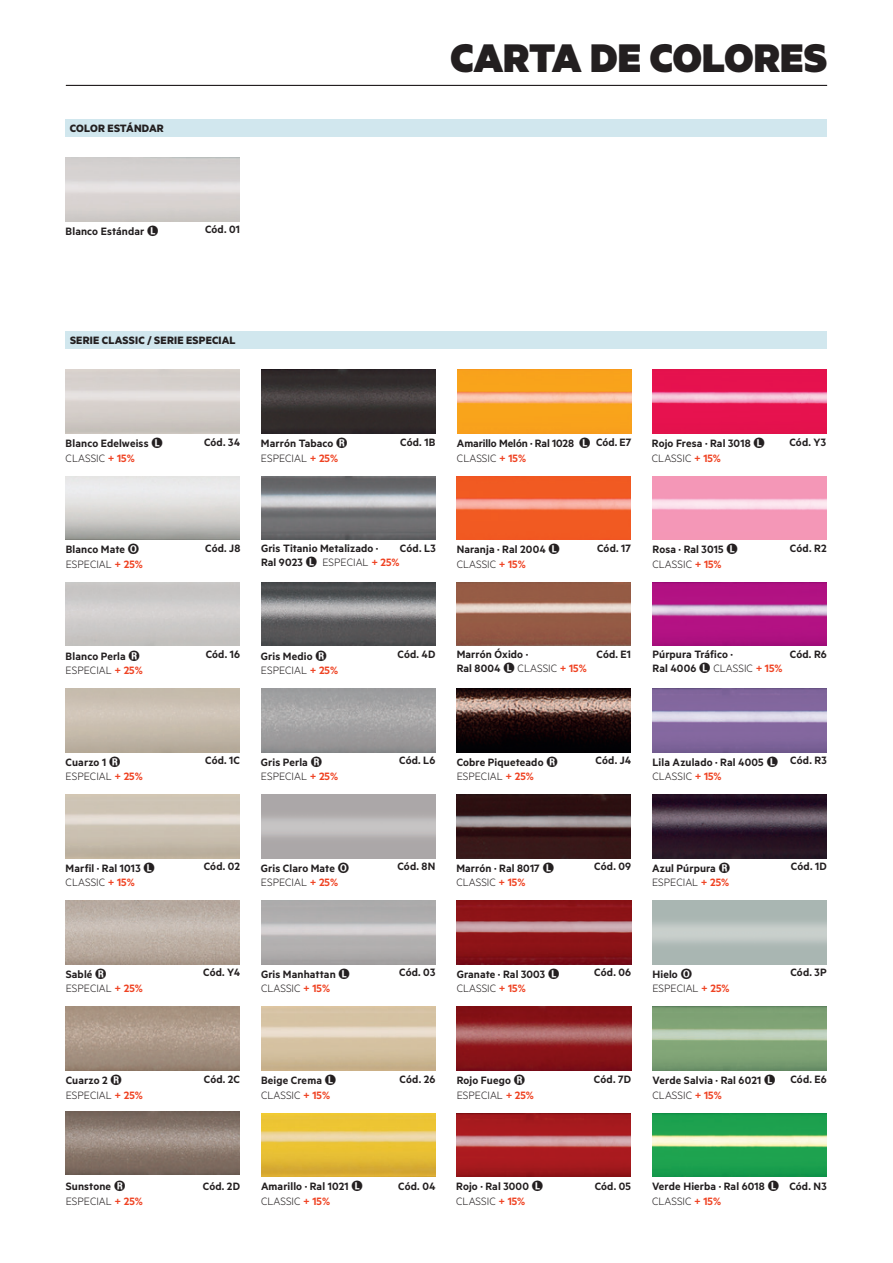
<style>
.page{position:relative;width:893px;height:1263px;background:#fff}
.page>*{position:absolute;margin:0;border:0;box-sizing:border-box;transform-origin:0 0}
.t1{font:900 45px "Metric";letter-spacing:-.005em;color:#231f20}
.t2{font:600 12px/14.4px "Metric";letter-spacing:.01em;color:#231f20}
.t3{font:300 12px/14.4px "Metric";color:#231f20}
.t4{font:700 12px "Metric";letter-spacing:.02em;color:#231f20}
.s1{font-weight:300}
.s2{color:#ef4222}
.s3{font-weight:600;color:#ef4222}
.s4{font-weight:600}
</style>
<div class="page">
<hr style="left:66px;top:85px;width:761px;height:1px;background:#231f20">
<img style="left:457px;top:582px;width:174px;height:64px">
<img style="left:456px;top:794px;width:175px;height:64px">
<img style="left:457px;top:370px;width:174px;height:63px">
<img style="left:457px;top:476px;width:174px;height:64px">
<img style="left:457px;top:688px;width:174px;height:64px">
<img style="left:457px;top:901px;width:174px;height:63px">
<img style="left:456px;top:1113px;width:175px;height:64px">
<img style="left:457px;top:1007px;width:174px;height:63px">
<img style="left:652px;top:582px;width:175px;height:64px">
<img style="left:652px;top:370px;width:174px;height:63px">
<img style="left:652px;top:794px;width:174px;height:64px">
<img style="left:652px;top:688px;width:175px;height:64px">
<img style="left:652px;top:1113px;width:174px;height:64px">
<img style="left:653px;top:1007px;width:174px;height:63px">
<img style="left:261px;top:582px;width:174px;height:64px">
<img style="left:261px;top:476px;width:174px;height:64px">
<img style="left:261px;top:370px;width:174px;height:63px">
<img style="left:261px;top:688px;width:174px;height:64px">
<img style="left:261px;top:1113px;width:174px;height:64px">
<img style="left:66px;top:901px;width:174px;height:63px">
<img style="left:66px;top:1111px;width:174px;height:64px">
<img style="left:66px;top:1007px;width:174px;height:63px">
<div style="left:66px;top:332px;width:761px;height:17px;background:#d1e7ee"></div>
<div style="left:66px;top:119px;width:761px;height:17px;background:#d1e7ee"></div>
<p class="t4" style="left:70px;top:120px;width:95px">COLOR ESTÁNDAR</p>
<p class="t2" style="left:66px;top:224px;width:80px">Blanco Estándar</p>
<p class="t2" style="left:205px;top:222px;width:37px">Cód. 01</p>
<h1 class="t1" style="left:450px;top:29px;width:378px">CARTA DE COLORES</h1>
<p class="t4" style="left:70px;top:333px;width:167px">SERIE CLASSIC / SERIE ESPECIAL</p>
<p class="t2" style="left:66px;top:436px;width:84px">Blanco Edelweiss<br><span class="s1">CLASSIC</span> <span class="s2">+ 15%</span></p>
<p class="t2" style="left:204px;top:434px;width:38px">Cód. 34</p>
<p class="t2" style="left:261px;top:436px;width:79px">Marrón Tabaco<br><span class="s1">ESPECIAL</span> <span class="s2">+ 25%</span></p>
<p class="t2" style="left:400px;top:434px;width:37px">Cód. 1B</p>
<p class="t2" style="left:457px;top:436px;width:119px">Amarillo Melón · Ral 1028<br><span class="s1">CLASSIC</span> <span class="s2">+ 15%</span></p>
<p class="t2" style="left:596px;top:434px;width:37px">Cód. E7</p>
<p class="t2" style="left:652px;top:436px;width:100px">Rojo Fresa · Ral 3018<br><span class="s1">CLASSIC</span> <span class="s2">+ 15%</span></p>
<p class="t2" style="left:789px;top:434px;width:38px">Cód. Y3</p>
<p class="t2" style="left:66px;top:542px;width:79px">Blanco Mate<br><span class="s1">ESPECIAL</span> <span class="s2">+ 25%</span></p>
<p class="t2" style="left:205px;top:540px;width:37px">Cód. J8</p>
<p class="t2" style="left:261px;top:540px;width:119px">Gris Titanio Metalizado ·<br>Ral 9023</p>
<p class="t2" style="left:400px;top:540px;width:37px">Cód. L3</p>
<p class="t3" style="left:322px;top:555px;width:79px">ESPECIAL <span class="s3">+ 25%</span></p>
<p class="t2" style="left:457px;top:542px;width:91px">Naranja · Ral 2004<br><span class="s1">CLASSIC</span> <span class="s2">+ 15%</span></p>
<p class="t2" style="left:597px;top:540px;width:35px">Cód. 17</p>
<p class="t2" style="left:652px;top:542px;width:73px">Rosa · Ral 3015<br><span class="s1">CLASSIC</span> <span class="s2">+ 15%</span></p>
<p class="t2" style="left:790px;top:540px;width:38px">Cód. R2</p>
<p class="t2" style="left:66px;top:648px;width:79px">Blanco Perla<br><span class="s1">ESPECIAL</span> <span class="s2">+ 25%</span></p>
<p class="t2" style="left:206px;top:647px;width:36px">Cód. 16</p>
<p class="t2" style="left:261px;top:648px;width:79px">Gris Medio<br><span class="s1">ESPECIAL</span> <span class="s2">+ 25%</span></p>
<p class="t2" style="left:397px;top:647px;width:39px">Cód. 4D</p>
<p class="t2" style="left:457px;top:647px;width:73px">Marrón Óxido ·<br>Ral 8004</p>
<p class="t3" style="left:518px;top:661px;width:71px">CLASSIC <span class="s3">+ 15%</span></p>
<p class="t2" style="left:596px;top:647px;width:36px">Cód. E1</p>
<p class="t2" style="left:652px;top:647px;width:82px">Púrpura Tráfico ·<br>Ral 4006</p>
<p class="t2" style="left:790px;top:647px;width:38px">Cód. R6</p>
<p class="t3" style="left:713px;top:661px;width:71px">CLASSIC <span class="s3">+ 15%</span></p>
<p class="t3" style="left:66px;top:754px;width:79px"><span class="s4">Cuarzo 1<br></span>ESPECIAL <span class="s3">+ 25%</span></p>
<p class="t2" style="left:205px;top:753px;width:36px">Cód. 1C</p>
<p class="t2" style="left:261px;top:754px;width:79px">Gris Perla<br><span class="s1">ESPECIAL</span> <span class="s2">+ 25%</span></p>
<p class="t2" style="left:399px;top:753px;width:38px">Cód. L6</p>
<p class="t2" style="left:457px;top:754px;width:88px">Cobre Piqueteado<br><span class="s1">ESPECIAL</span> <span class="s2">+ 25%</span></p>
<p class="t2" style="left:596px;top:753px;width:37px">Cód. J4</p>
<p class="t2" style="left:652px;top:754px;width:113px">Lila Azulado · Ral 4005<br><span class="s1">CLASSIC</span> <span class="s2">+ 15%</span></p>
<p class="t2" style="left:790px;top:753px;width:38px">Cód. R3</p>
<p class="t2" style="left:66px;top:861px;width:77px">Marfil · Ral 1013<br><span class="s1">CLASSIC</span> <span class="s2">+ 15%</span></p>
<p class="t2" style="left:204px;top:859px;width:38px">Cód. 02</p>
<p class="t2" style="left:261px;top:861px;width:79px">Gris Claro Mate<br><span class="s1">ESPECIAL</span> <span class="s2">+ 25%</span></p>
<p class="t2" style="left:397px;top:859px;width:39px">Cód. 8N</p>
<p class="t2" style="left:456px;top:861px;width:85px">Marrón · Ral 8017<br><span class="s1">CLASSIC</span> <span class="s2">+ 15%</span></p>
<p class="t2" style="left:594px;top:859px;width:38px">Cód. 09</p>
<p class="t2" style="left:652px;top:861px;width:79px">Azul Púrpura<br><span class="s1">ESPECIAL</span> <span class="s2">+ 25%</span></p>
<p class="t2" style="left:791px;top:859px;width:37px">Cód. 1D</p>
<p class="t3" style="left:66px;top:966px;width:79px"><span class="s4">Sablé<br></span>ESPECIAL <span class="s3">+ 25%</span></p>
<p class="t2" style="left:203px;top:965px;width:38px">Cód. Y4</p>
<p class="t2" style="left:261px;top:967px;width:76px">Gris Manhattan<br><span class="s1">CLASSIC</span> <span class="s2">+ 15%</span></p>
<p class="t2" style="left:399px;top:965px;width:38px">Cód. 03</p>
<p class="t2" style="left:457px;top:967px;width:90px">Granate · Ral 3003<br><span class="s1">CLASSIC</span> <span class="s2">+ 15%</span></p>
<p class="t2" style="left:594px;top:965px;width:38px">Cód. 06</p>
<p class="t3" style="left:652px;top:966px;width:79px"><span class="s4">Hielo<br></span>ESPECIAL <span class="s3">+ 25%</span></p>
<p class="t2" style="left:790px;top:965px;width:38px">Cód. 3P</p>
<p class="t3" style="left:66px;top:1073px;width:79px"><span class="s4">Cuarzo 2<br></span>ESPECIAL <span class="s3">+ 25%</span></p>
<p class="t2" style="left:204px;top:1071px;width:38px">Cód. 2C</p>
<p class="t2" style="left:261px;top:1073px;width:71px">Beige Crema<br><span class="s1">CLASSIC</span> <span class="s2">+ 15%</span></p>
<p class="t2" style="left:400px;top:1071px;width:37px">Cód. 26</p>
<p class="t2" style="left:457px;top:1073px;width:79px">Rojo Fuego<br><span class="s1">ESPECIAL</span> <span class="s2">+ 25%</span></p>
<p class="t2" style="left:594px;top:1071px;width:39px">Cód. 7D</p>
<p class="t2" style="left:653px;top:1073px;width:110px">Verde Salvia · Ral 6021<br><span class="s1">CLASSIC</span> <span class="s2">+ 15%</span></p>
<p class="t2" style="left:790px;top:1071px;width:38px">Cód. E6</p>
<p class="t2" style="left:66px;top:1179px;width:79px">Sunstone<br><span class="s1">ESPECIAL</span> <span class="s2">+ 25%</span></p>
<p class="t2" style="left:203px;top:1178px;width:39px">Cód. 2D</p>
<p class="t2" style="left:261px;top:1179px;width:89px">Amarillo · Ral 1021<br><span class="s1">CLASSIC</span> <span class="s2">+ 15%</span></p>
<p class="t2" style="left:398px;top:1178px;width:39px">Cód. 04</p>
<p class="t2" style="left:456px;top:1179px;width:74px">Rojo · Ral 3000<br><span class="s1">CLASSIC</span> <span class="s2">+ 15%</span></p>
<p class="t2" style="left:595px;top:1178px;width:38px">Cód. 05</p>
<p class="t2" style="left:652px;top:1179px;width:114px">Verde Hierba · Ral 6018<br><span class="s1">CLASSIC</span> <span class="s2">+ 15%</span></p>
<p class="t2" style="left:789px;top:1178px;width:39px">Cód. N3</p>
</div>
